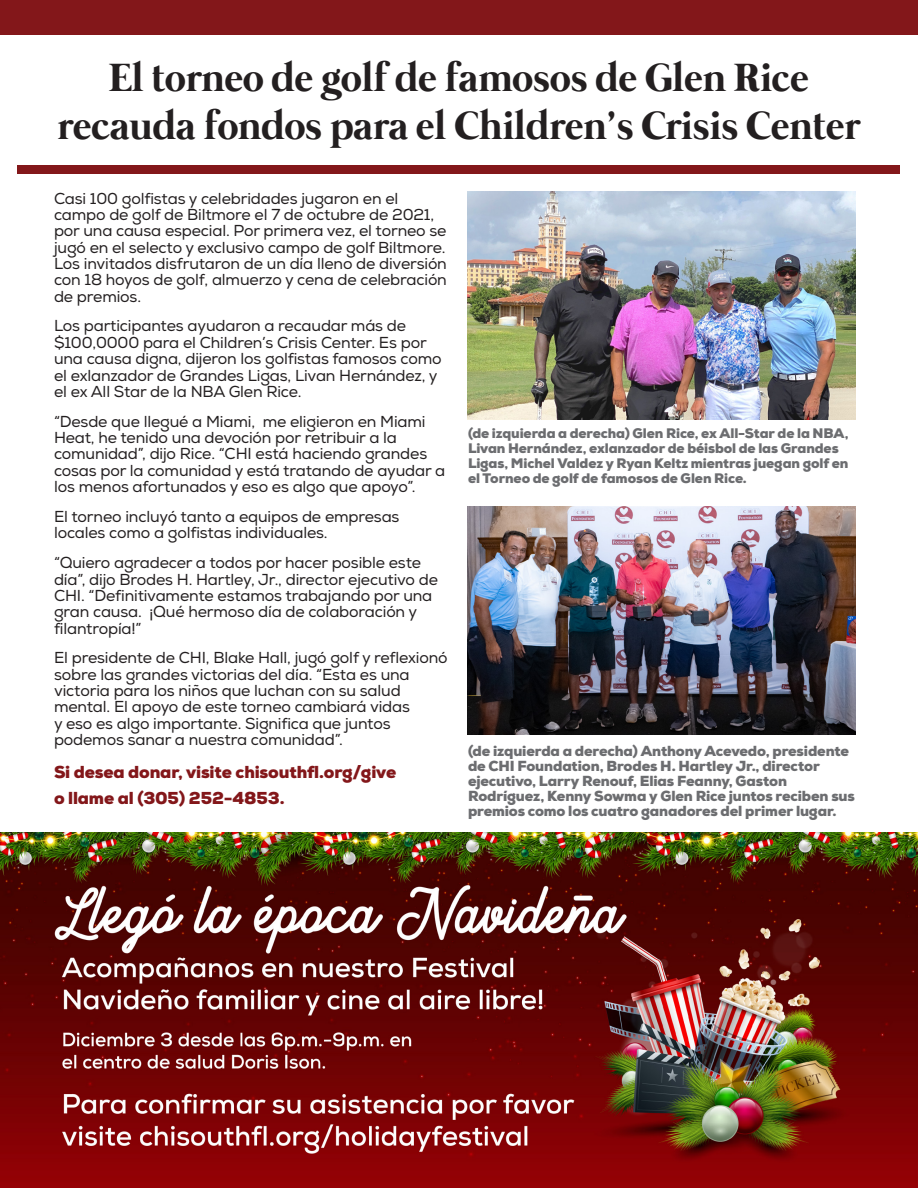
<style>
.page{position:relative;width:918px;height:1188px;background:#fff}
.page>*{position:absolute;margin:0;border:0;box-sizing:border-box;transform-origin:0 0}
.t1{font:700 40.5px/48px "Mermaid";color:#231f20;text-align:center}
.t2{font:900 17.25px "Nexa";letter-spacing:-.01em;color:#83171a}
.t3{font:15.9px/16.4px "Nexa";letter-spacing:-.01em;color:#231f20}
.t4{font:900 14.55px/15px "Nexa";letter-spacing:-.01em;color:#6c6d70}
.t5{font:900 13.8px/15px "Nexa";letter-spacing:-.01em;color:#6c6d70}
</style>
<div class="page">
<div style="left:18px;top:165px;width:882px;height:9px;background:#83171a"></div>
<div style="left:0;top:0;width:918px;height:34px;background:#83171a"></div>
<img style="left:468px;top:506px;width:387px;height:228px">
<img style="left:468px;top:191px;width:387px;height:228px">
<img style="left:0;top:833px;width:918px;height:355px">
<p class="t1" style="left:57px;top:56px;width:804px">El torneo de golf de famosos de Glen Rice recauda fondos para el Children’s Crisis Center</p>
<p class="t3" style="left:54px;top:190px;width:394px">Casi 100 golfistas y celebridades jugaron en el campo de golf de Biltmore el 7 de octubre de 2021, por una causa especial. Por primera vez, el torneo se jugó en el selecto y exclusivo campo de golf Biltmore.<br>Los invitados disfrutaron de un día lleno de diversión con 18 hoyos de golf, almuerzo y cena de celebración de premios.</p>
<p class="t3" style="left:54px;top:318px;width:389px">Los participantes ayudaron a recaudar más de $100,0000 para el Children’s Crisis Center. Es por una causa digna, dijeron los golfistas famosos como el exlanzador de Grandes Ligas, Livan Hernández, y el ex All Star de la NBA Glen Rice.</p>
<p class="t3" style="left:54px;top:413px;width:393px">“Desde que llegué a Miami, me eligieron en Miami Heat, he tenido una devoción por retribuir a la comunidad”, dijo Rice. “CHI está haciendo grandes cosas por la comunidad y está tratando de ayudar a los menos afortunados y eso es algo que apoyo”.</p>
<p class="t3" style="left:54px;top:509px;width:347px">El torneo incluyó tanto a equipos de empresas locales como a golfistas individuales.</p>
<p class="t3" style="left:54px;top:555px;width:386px">“Quiero agradecer a todos por hacer posible este día”, dijo Brodes H. Hartley, Jr., director ejecutivo de CHI. “Definitivamente estamos trabajando por una gran causa. ¡Qué hermoso día de colaboración y filantropía!”</p>
<p class="t3" style="left:54px;top:650px;width:395px">El presidente de CHI, Blake Hall, jugó golf y reflexionó sobre las grandes victorias del día. “Esta es una victoria para los niños que luchan con su salud mental. El apoyo de este torneo cambiará vidas<br>y eso es algo importante. Significa que juntos podemos sanar a nuestra comunidad”.</p>
<p class="t2" style="left:54px;top:761px;width:344px">Si desea donar, visite chisouthfl.org/give</p>
<p class="t2" style="left:54px;top:787px;width:232px">o llame al (305) 252-4853.</p>
<p class="t5" style="left:468px;top:426px;width:382px">(de izquierda a derecha) Glen Rice, ex All-Star de la NBA, Livan Hernández, exlanzador de béisbol de las Grandes Ligas, Michel Valdez y Ryan Keltz mientras juegan golf en el Torneo de golf de famosos de Glen Rice.</p>
<p class="t4" style="left:468px;top:743px;width:388px">(de izquierda a derecha) Anthony Acevedo, presidente de CHI Foundation, Brodes H. Hartley Jr., director ejecutivo, Larry Renouf, Elias Feanny, Gaston Rodríguez, Kenny Sowma y Glen Rice juntos reciben sus premios como los cuatro ganadores del primer lugar.</p>
</div>
